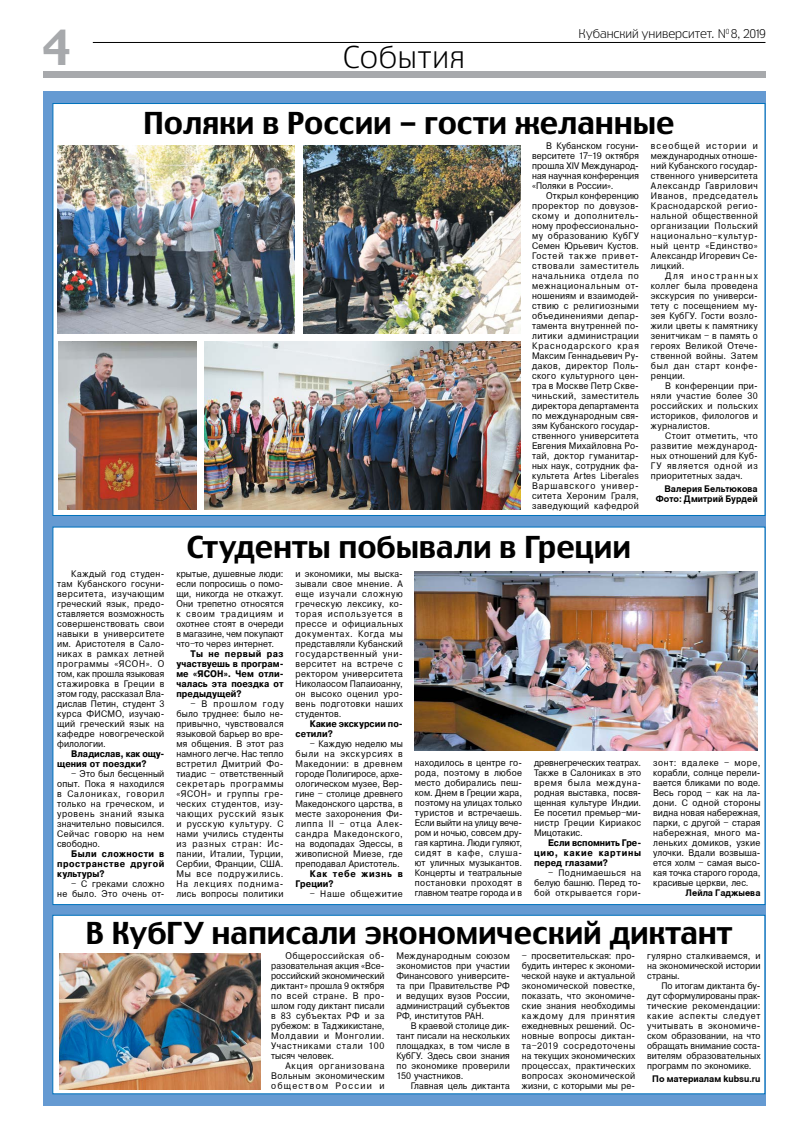
<style>
.page{position:relative;width:808px;height:1134px;background:#fff}
.page>*{position:absolute;margin:0;border:0;box-sizing:border-box;transform-origin:0 0}
.t1{font:500 48px "Truth CYR";color:#a7a9ac}
.t2{font:500 30px "Truth CYR";letter-spacing:-.01em;color:#000}
.t3{font:300 30px "Truth CYR";letter-spacing:.025em;color:#000}
.t4{font:300 12px "Truth CYR";color:#000}
.t5{font:9px/10px "Pragmatica";letter-spacing:.03em;color:#000;text-align:justify;scale:.9 1}
.t6{font:700 9px/10px "Pragmatica";letter-spacing:.015em;color:#000;text-align:justify;scale:.9 1}
.t7{font:700 9px/10px "Cyrvetica";color:#000;text-align:right}
.t8{font:700 9px/10px "Pragmatica";letter-spacing:.085em;color:#000;scale:.9 1}
.t9{font:9px "Pragmatica";letter-spacing:.075em;color:#000;scale:.9 1}
</style>
<div class="page">
<div style="left:42px;top:91px;width:723px;height:1014px;background:#659ad2"></div>
<hr style="left:93px;top:42px;width:672px;height:1px;background:#000">
<div style="left:42px;top:71px;width:723px;height:7px;background:#a7a9ac"></div>
<div style="left:52px;top:103px;width:713px;height:413px;background:#fff;border:1px solid #0072bc"></div>
<img style="left:58px;top:145px;width:237px;height:188px">
<img style="left:303px;top:145px;width:218px;height:188px">
<img style="left:204px;top:341px;width:317px;height:168px">
<img style="left:59px;top:341px;width:138px;height:169px">
<div style="left:52px;top:526px;width:713px;height:379px;background:#fff;border:1px solid #0072bc"></div>
<img style="left:415px;top:571px;width:343px;height:180px">
<div style="left:52px;top:915px;width:713px;height:179px;background:#fff;border:1px solid #0072bc"></div>
<img style="left:59px;top:954px;width:202px;height:135px">
<h1 class="t1" style="left:42px;top:19px;width:29px">4</h1>
<h2 class="t3" style="left:343px;top:40px;width:123px">События</h2>
<h3 class="t4" style="left:579px;top:26px;width:188px">Кубанский университет. N<sup>0</sup> 8, 2019</h3>
<h2 class="t2" style="left:143px;top:105px;width:533px">Поляки в России - гости желанные</h2>
<p class="t5" style="left:532px;top:141px;width:120px;text-indent:14px">В Кубанском госуни&shy;верситете 17–19 октября прошла XIV Международ&shy;ная научная конференция «Поляки в России».</p>
<p class="t5" style="left:532px;top:191px;width:120px;text-indent:14px">Открыл конференцию проректор по довузов&shy;скому и дополнитель&shy;ному профессионально&shy;му образованию КубГУ Семен Юрьевич Кустов.<br>Гостей также привет&shy;ствовали заместитель начальника отдела по межнациональным от&shy;ношениям и взаимодей&shy;ствию с религиозными объединениями депар&shy;тамента внутренней по&shy;литики администрации Краснодарского края Максим Геннадьевич Ру&shy;даков, директор Поль&shy;ского культурного цен&shy;тра в Москве Петр Скве&shy;чиньский, заместитель директора департамента по международным свя&shy;зям Кубанского государ&shy;ственного университета Евгения Михайловна Ро&shy;тай, доктор гуманитар&shy;ных наук, сотрудник фа&shy;культета Artes Liberales Варшавского универ&shy;ситета Хероним Граля, заведующий кафедрой</p>
<h2 class="t2" style="left:187px;top:529px;width:446px">Студенты побывали в Греции</h2>
<p class="t5" style="left:651px;top:141px;width:120px">всеобщей истории и международных отноше&shy;ний Кубанского государ&shy;ственного университета Александр Гаврилович Иванов, председатель Краснодарской регио&shy;нальной общественной организации Польский национально–культур&shy;ный центр «Единство» Александр Игоревич Се&shy;лицкий.</p>
<p class="t5" style="left:651px;top:271px;width:120px;text-indent:14px">Для иностранных коллег была проведена экскурсия по универси&shy;тету с посещением му&shy;зея КубГУ. Гости возло&shy;жили цветы к памятнику зенитчикам – в память о героях Великой Отече&shy;ственной войны. Затем был дан старт конфе&shy;ренции.</p>
<p class="t5" style="left:651px;top:381px;width:120px;text-indent:14px">В конференции при&shy;няли участие более 30 российских и польских историков, филологов и журналистов.</p>
<p class="t5" style="left:651px;top:431px;width:120px;text-indent:14px">Стоит отметить, что развитие международ&shy;ных отношений для Куб-ГУ является одной из приоритетных задач.</p>
<p class="t7" style="left:656px;top:484px;width:103px">Валерия Бельтюкова<br>Фото: Дмитрий Бурдей</p>
<p class="t5" style="left:57px;top:569px;width:121px;text-indent:14px">Каждый год студен&shy;там Кубанского госуни&shy;верситета, изучающим греческий язык, предо&shy;ставляется возможность совершенствовать свои навыки в университете им. Аристотеля в Сало&shy;никах в рамках летней программы «ЯСОН». О том, как прошла языковая стажировка в Греции в этом году, рассказал Вла&shy;дислав Петин, студент 3 курса ФИСМО, изучаю&shy;щий греческий язык на кафедре новогреческой филологии.</p>
<p class="t6" style="left:57px;top:749px;width:121px;text-indent:14px">Владислав, как ощу&shy;щения от поездки?</p>
<p class="t5" style="left:57px;top:769px;width:121px;text-indent:14px">– Это был бесценный опыт. Пока я находился в Салониках, говорил только на греческом, и уровень знаний языка значительно повысился.<br>Сейчас говорю на нем свободно.</p>
<p class="t6" style="left:57px;top:849px;width:121px;text-indent:14px">Были сложности в пространстве другой культуры?</p>
<p class="t5" style="left:57px;top:879px;width:121px;text-align:right">– С греками сложно<br>не было. Это очень от-</p>
<p class="t5" style="left:176px;top:569px;width:121px">крытые, душевные люди: если попросишь о помо&shy;щи, никогда не откажут.<br>Они трепетно относятся к своим традициям и охотнее стоят в очереди в магазине, чем покупают что–то через интернет.</p>
<p class="t6" style="left:176px;top:649px;width:121px;text-indent:14px">Ты не первый раз участвуешь в програм&shy;ме «ЯСОН». Чем отли&shy;чалась эта поездка от предыдущей?</p>
<p class="t5" style="left:176px;top:699px;width:121px;text-indent:14px">– В прошлом году было труднее: было не&shy;привычно, чувствовался языковой барьер во вре&shy;мя общения. В этот раз намного легче. Нас тепло встретил Дмитрий Фо&shy;тиадис – ответственный секретарь программы «ЯСОН» и группы гре&shy;ческих студентов, изу&shy;чающих русский язык и русскую культуру. С нами учились студенты из разных стран: Ис&shy;пании, Италии, Турции, Сербии, Франции, США.<br>Мы все подружились.<br>На лекциях поднима&shy;лись вопросы политики</p>
<p class="t5" style="left:296px;top:569px;width:121px">и экономики, мы выска&shy;зывали свое мнение. А еще изучали сложную греческую лексику, ко&shy;торая используется в прессе и официальных документах. Когда мы представляли Кубанский государственный уни&shy;верситет на встрече с ректором университета Николаосом Папаиоанну, он высоко оценил уро&shy;вень подготовки наших студентов.</p>
<p class="t6" style="left:296px;top:719px;width:121px;text-indent:14px">Какие экскурсии по&shy;сетили?</p>
<p class="t5" style="left:296px;top:739px;width:121px;text-indent:14px">– Каждую неделю мы были на экскурсиях в Македонии: в древнем городе Полигиросе, архе&shy;ологическом музее, Вер&shy;гине – столице древнего Македонского царства, в месте захоронения Фи&shy;липпа II – отца Алек&shy;сандра Македонского, на водопадах Эдессы, в живописной Миезе, где преподавал Аристотель.</p>
<p class="t8" style="left:296px;top:869px;width:121px;text-indent:14px">Как тебе жизнь в<br>Греции?</p>
<p class="t9" style="left:310px;top:889px;width:105px">– Наше общежитие</p>
<p class="t5" style="left:415px;top:758px;width:121px">находилось в центре го&shy;рода, поэтому в любое место добирались пеш&shy;ком. Днем в Греции жара, поэтому на улицах только туристов и встречаешь.<br>Если выйти на улицу вече&shy;ром и ночью, совсем дру&shy;гая картина. Люди гуляют, сидят в кафе, слуша&shy;ют уличных музыкантов.<br>Концерты и театральные постановки проходят в главном театре города и в</p>
<p class="t5" style="left:534px;top:758px;width:121px">древнегреческих театрах.<br>Также в Салониках в это время была междуна&shy;родная выставка, посвя&shy;щенная культуре Индии.<br>Ее посетил премьер–ми&shy;нистр Греции Кириакос Мицотакис.</p>
<p class="t6" style="left:534px;top:838px;width:121px;text-indent:14px">Если вспомнить Гре&shy;цию, какие картины перед глазами?</p>
<p class="t5" style="left:534px;top:868px;width:121px;text-indent:14px">– Поднимаешься на белую башню. Перед то&shy;бой открывается гори-</p>
<p class="t5" style="left:653px;top:758px;width:121px">зонт: вдалеке – море, корабли, солнце перели&shy;вается бликами по воде.<br>Весь город – как на ла&shy;дони. С одной стороны видна новая набережная, парки, с другой – старая набережная, много ма&shy;леньких домиков, узкие улочки. Вдали возвыша&shy;ется холм – самая высо&shy;кая точка старого города, красивые церкви, лес.</p>
<p class="t7" style="left:685px;top:888px;width:76px">Лейла Гаджыева</p>
<h2 class="t2" style="left:85px;top:915px;width:648px">В КубГУ написали экономический диктант</h2>
<p class="t5" style="left:271px;top:951px;width:127px;text-indent:14px">Общероссийская об&shy;разовательная акция «Все&shy;российский экономический диктант» прошла 9 октября по всей стране. В про&shy;шлом году диктант писали в 83 субъектах РФ и за рубежом: в Таджикистане, Молдавии и Монголии.<br>Участниками стали 100 тысяч человек.</p>
<p class="t5" style="left:271px;top:1061px;width:127px;text-indent:14px">Акция организована Вольным экономическим обществом России и</p>
<p class="t5" style="left:396px;top:951px;width:127px">Международным союзом экономистов при участии Финансового университе&shy;та при Правительстве РФ и ведущих вузов России, администраций субъектов РФ, институтов РАН.</p>
<p class="t5" style="left:396px;top:1021px;width:127px;text-indent:14px">В краевой столице дик&shy;тант писали на нескольких площадках, в том числе в КубГУ. Здесь свои знания по экономике проверили 150 участников.</p>
<p class="t5" style="left:411px;top:1081px;width:112px">Главная цель диктанта</p>
<p class="t5" style="left:522px;top:951px;width:127px">– просветительская: про&shy;будить интерес к экономи&shy;ческой науке и актуальной экономической повестке, показать, что экономиче&shy;ские знания необходимы каждому для принятия ежедневных решений. Ос&shy;новные вопросы диктан&shy;та–2019 сосредоточены на текущих экономических процессах, практических вопросах экономической жизни, с которыми мы ре-</p>
<p class="t5" style="left:647px;top:951px;width:127px">гулярно сталкиваемся, и на экономической истории страны.</p>
<p class="t5" style="left:647px;top:981px;width:127px;text-indent:14px">По итогам диктанта бу&shy;дут сформулированы прак&shy;тические рекомендации: какие аспекты следует учитывать в экономиче&shy;ском образовании, на что обращать внимание соста&shy;вителям образовательных программ по экономике.</p>
<p class="t7" style="left:652px;top:1074px;width:110px">По материалам kubsu.ru</p>
</div>
